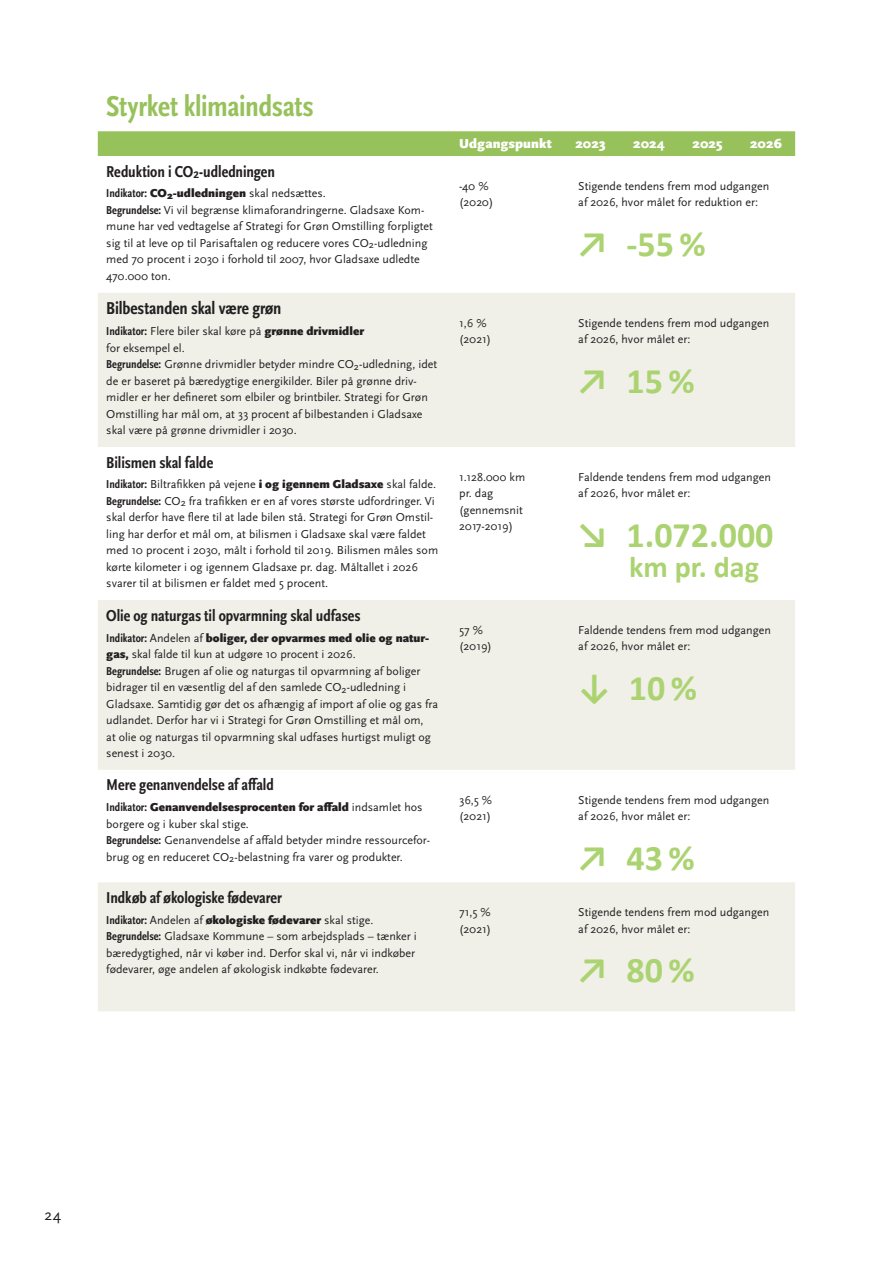
<style>
.page{position:relative;width:893px;height:1263px;background:#fff}
.page>*{position:absolute;margin:0;border:0;box-sizing:border-box;transform-origin:0 0}
.t1{font:700 36px "Calibri";color:#acd371}
.t2{font:700 condensed 30px "Scala Sans Pro";letter-spacing:-.015em;color:#97c15b}
.t3{font:700 30px "Calibri";color:#acd371}
.t4{font:700 condensed 18px "Scala Sans Pro";letter-spacing:-.005em;color:#231f20}
.t5{font:700 condensed 16.5px "Scala Sans Pro";letter-spacing:-.005em;color:#231f20}
.t6{font:15.75px "Scala Sans Pro";color:#231f20}
.t7{font:900 13.5px "Scala Sans Pro";letter-spacing:.005em;color:#fff}
.t8{font:12px/16.5px "Scala Sans Pro";color:#231f20}
.t9{font:900 12px "Scala Sans Pro";color:#231f20}
.s1{font-weight:700;font-stretch:condensed}
.s2{font-weight:400}
.s3{font-weight:900}
</style>
<div class="page">
<div style="left:98px;top:131px;width:697px;height:25px;background:#97c15b"></div>
<svg style="left:98px;top:293px;width:697px;height:718px;fill:#f0f0e9"></svg>
<h2 class="t2" style="left:106px;top:89px;width:209px">Styrket klimaindsats</h2>
<p class="t5" style="left:106px;top:162px;width:170px">Reduktion i CO<sub>2</sub>-udledningen</p>
<p class="t9" style="left:106px;top:187px;width:221px"><span class="s1">Indikator:</span> CO<sub>2</sub>-udledningen <span class="s2">skal nedsættes.</span></p>
<p class="t8" style="left:106px;top:202px;width:328px"><span class="s1">Begrundelse:</span> Vi vil begrænse klimaforandringerne. Gladsaxe Kom&shy;mune har ved vedtagelse af Strategi for Grøn Omstilling forpligtet sig til at leve op til Parisaftalen og reducere vores CO<sub>2</sub>-udledning med 70 procent i 2030 i forhold til 2007, hvor Gladsaxe udledte 470.000 ton.</p>
<p class="t4" style="left:106px;top:298px;width:177px">Bilbestanden skal være grøn</p>
<p class="t8" style="left:106px;top:323px;width:259px"><span class="s1">Indikator:</span> Flere biler skal køre på <span class="s3">grønne drivmidler </span>for eksempel el.</p>
<p class="t8" style="left:106px;top:356px;width:332px"><span class="s1">Begrundelse:</span> Grønne drivmidler betyder mindre CO<sub>2</sub>-udledning, idet de er baseret på bæredygtige energikilder. Biler på grønne driv&shy;midler er her defineret som elbiler og brintbiler. Strategi for Grøn Omstilling har mål om, at 33 procent af bilbestanden i Gladsaxe skal være på grønne drivmidler i 2030.</p>
<p class="t5" style="left:106px;top:453px;width:108px">Bilismen skal falde</p>
<p class="t8" style="left:106px;top:476px;width:331px"><span class="s1">Indikator:</span> Biltrafikken på vejene <span class="s3">i og igennem Gladsaxe</span> skal falde.</p>
<p class="t8" style="left:106px;top:493px;width:333px"><span class="s1">Begrundelse:</span> CO<sub>2</sub> fra trafikken er en af vores største udfordringer. Vi skal derfor have flere til at lade bilen stå. Strategi for Grøn Omstil&shy;ling har derfor et mål om, at bilismen i Gladsaxe skal være faldet med 10 procent i 2030, målt i forhold til 2019. Bilismen måles som kørte kilometer i og igennem Gladsaxe pr. dag. Måltallet i 2026 svarer til at bilismen er faldet med 5 procent.</p>
<p class="t5" style="left:106px;top:606px;width:256px">Olie og naturgas til opvarmning skal udfases</p>
<p class="t8" style="left:106px;top:629px;width:325px"><span class="s1">Indikator:</span> Andelen af <span class="s3">boliger, der opvarmes med olie og natur&shy;gas,</span> skal falde til kun at udgøre 10 procent i 2026.</p>
<p class="t8" style="left:106px;top:662px;width:333px"><span class="s1">Begrundelse:</span> Brugen af olie og naturgas til opvarmning af boliger bidrager til en væsentlig del af den samlede CO<sub>2</sub>-udledning i Gladsaxe. Samtidig gør det os afhængig af import af olie og gas fra udlandet. Derfor har vi i Strategi for Grøn Omstilling et mål om,<br>at olie og naturgas til opvarmning skal udfases hurtigst muligt og senest i 2030.</p>
<p class="t5" style="left:106px;top:775px;width:169px">Mere genanvendelse af affald</p>
<p class="t8" style="left:106px;top:799px;width:318px"><span class="s1">Indikator:</span> <span class="s3">Genanvendelsesprocenten for affald</span> indsamlet hos borgere og i kuber skal stige.</p>
<p class="t8" style="left:106px;top:832px;width:325px"><span class="s1">Begrundelse:</span> Genanvendelse af affald betyder mindre ressourcefor&shy;brug og en reduceret CO<sub>2</sub>-belastning fra varer og produkter.</p>
<p class="t7" style="left:459px;top:135px;width:94px">Udgangspunkt</p>
<p class="t7" style="left:575px;top:135px;width:32px">2023</p>
<p class="t7" style="left:633px;top:135px;width:33px">2024</p>
<p class="t7" style="left:692px;top:135px;width:32px">2025</p>
<p class="t7" style="left:750px;top:135px;width:33px">2026</p>
<p class="t8" style="left:459px;top:178px;width:36px">-40 % (2020)</p>
<p class="t8" style="left:578px;top:178px;width:193px">Stigende tendens frem mod udgangen af 2026, hvor målet for reduktion er:</p>
<p class="t1" style="left:578px;top:218px;width:129px">↗ -55 %</p>
<p class="t8" style="left:459px;top:314px;width:34px">1,6 % (2021)</p>
<p class="t8" style="left:578px;top:314px;width:193px">Stigende tendens frem mod udgangen af 2026, hvor målet er:</p>
<p class="t1" style="left:578px;top:355px;width:118px">↗ 15 %</p>
<p class="t8" style="left:459px;top:469px;width:67px">1.128.000 km pr. dag (gennemsnit<br>2017-2019)</p>
<p class="t8" style="left:578px;top:469px;width:194px">Faldende tendens frem mod udgangen af 2026, hvor målet er:</p>
<p class="t1" style="left:578px;top:509px;width:197px">↘ 1.072.000</p>
<p class="t3" style="left:629px;top:546px;width:131px">km pr. dag</p>
<p class="t8" style="left:459px;top:622px;width:34px">57 % (2019)</p>
<p class="t8" style="left:578px;top:622px;width:194px">Faldende tendens frem mod udgangen af 2026, hvor målet er:</p>
<p class="t1" style="left:578px;top:662px;width:120px">↓ 10 %</p>
<p class="t8" style="left:459px;top:791px;width:34px">36,5 % (2021)</p>
<p class="t8" style="left:578px;top:791px;width:193px">Stigende tendens frem mod udgangen af 2026, hvor målet er:</p>
<p class="t1" style="left:578px;top:832px;width:118px">↗ 43 %</p>
<p class="t5" style="left:106px;top:888px;width:177px">Indkøb af økologiske fødevarer</p>
<p class="t8" style="left:106px;top:912px;width:312px"><span class="s1">Indikator:</span> Andelen af <span class="s3">økologiske fødevarer</span> skal stige.<br><span class="s1">Begrundelse:</span> Gladsaxe Kommune – som arbejdsplads – tænker i bæredygtighed, når vi køber ind. Derfor skal vi, når vi indkøber fødevarer, øge andelen af økologisk indkøbte fødevarer.</p>
<p class="t8" style="left:459px;top:904px;width:34px">71,5 % (2021)</p>
<p class="t8" style="left:578px;top:904px;width:193px">Stigende tendens frem mod udgangen af 2026, hvor målet er:</p>
<p class="t1" style="left:578px;top:945px;width:118px">↗ 80 %</p>
<h3 class="t6" style="left:45px;top:1206px;width:18px">24</h3>
</div>
